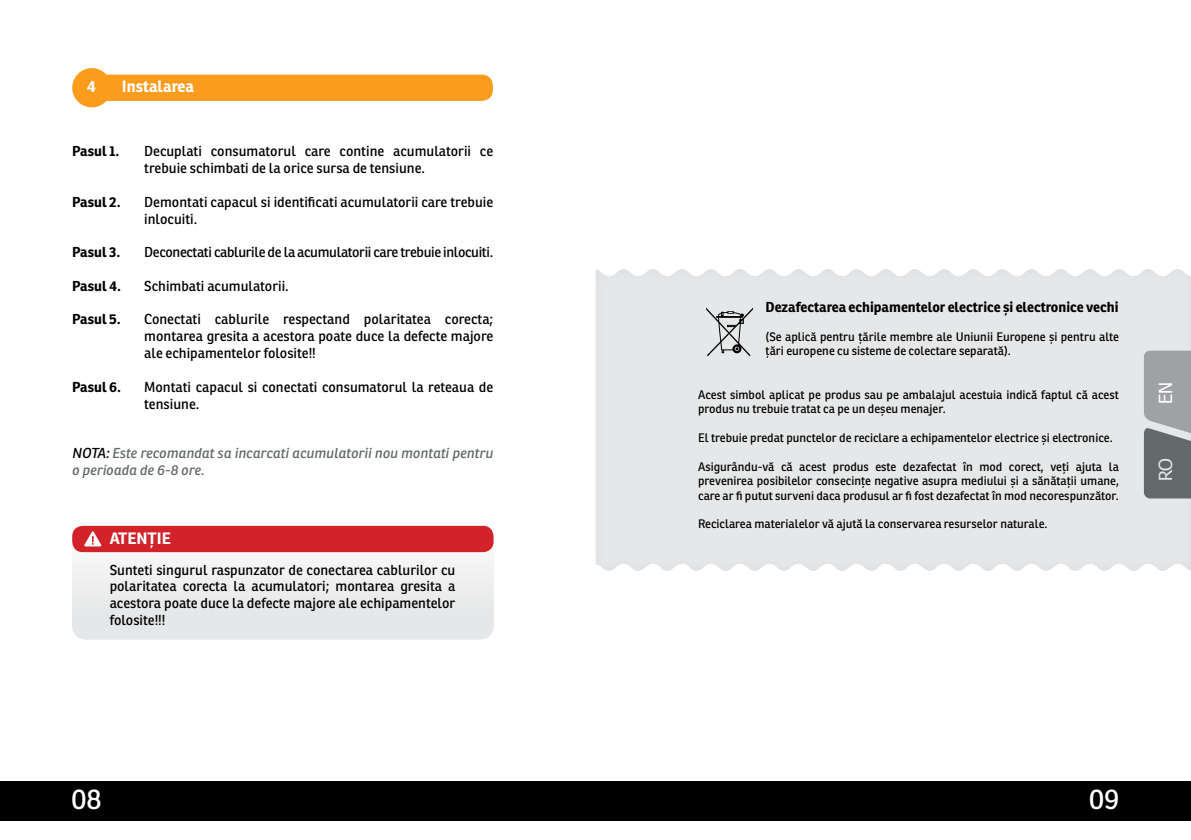
<style>
.page{position:relative;width:1191px;height:840px;background:#fff}
.page>*{position:absolute;margin:0;border:0;box-sizing:border-box;transform-origin:0 0}
.t1{font:28px "Ronnia";color:#fff}
.t2{font:18px "Tahoma";color:#fff}
.t3{font:18px "Tahoma";color:#e6e7e8}
.t4{font:700 16px "Ronnia";color:#fff}
.t5{font:14px/16.8px "Ronnia";color:#000}
.t6{font:700 14px "Ronnia";color:#000}
.t7{font:italic 14px/16.8px "Ronnia";color:#63686a}
.t8{font:14px "Ronnia";letter-spacing:-.025em;color:#000}
.t9{font:12px/14.4px "Ronnia";color:#000}
.s1{color:#000}
</style>
<div class="page">
<div style="left:0;top:781px;width:1191px;height:39px;background:#000"></div>
<div style="left:577px;top:255px;width:614px;height:318px;background:#000;opacity:.05"></div>
<svg style="left:706px;top:307px;width:47px;height:49px;background:#bcbdbe"></svg>
<svg style="left:1143px;top:350px;width:48px;height:148px;background:#8b8e90"></svg>
<svg style="left:72px;top:68px;width:421px;height:39px"></svg>
<div style="left:72px;top:525px;width:421px;height:113px;background:#e6e7e8;border-radius:14px"></div>
<div style="left:72px;top:525px;width:421px;height:114px;border:1px solid #e6e7e8;border-radius:14px"></div>
<div style="left:72px;top:525px;width:421px;height:27px;background:#d2232a;border-radius:11px"></div>
<svg style="left:84px;top:531px;width:17px;height:15px"></svg>
<h3 class="t4" style="left:87px;top:76px;width:11px">4</h3>
<h3 class="t4" style="left:122px;top:76px;width:74px">Instalarea</h3>
<p class="t6" style="left:72px;top:142px;width:49px">Pasul 1.</p>
<p class="t5" style="left:144px;top:143px;width:350px">Decuplati consumatorul care contine acumulatorii ce trebuie schimbati de la orice sursa de tensiune.</p>
<p class="t6" style="left:72px;top:193px;width:50px">Pasul 2.</p>
<p class="t5" style="left:144px;top:193px;width:350px">Demontati capacul si identificati acumulatorii care trebuie inlocuiti.</p>
<p class="t6" style="left:72px;top:243px;width:50px">Pasul 3.</p>
<p class="t8" style="left:144px;top:243px;width:350px">Deconectati cablurile de la acumulatorii care trebuie inlocuiti.</p>
<p class="t6" style="left:72px;top:277px;width:50px">Pasul 4.</p>
<p class="t5" style="left:144px;top:277px;width:146px">Schimbati acumulatorii.</p>
<p class="t6" style="left:72px;top:310px;width:50px">Pasul 5.</p>
<p class="t5" style="left:144px;top:311px;width:350px;text-align:justify">Conectati cablurile respectand polaritatea corecta; montarea gresita a acestora poate duce la defecte majore ale echipamentelor folosite!!</p>
<p class="t6" style="left:72px;top:377px;width:50px">Pasul 6.</p>
<p class="t5" style="left:144px;top:378px;width:350px">Montati capacul si conectati consumatorul la reteaua de tensiune.</p>
<p class="t7" style="left:72px;top:444px;width:422px"><span class="s1">NOTA:</span> Este recomandat sa incarcati acumulatorii nou montati pentru o perioada de 6-8 ore.</p>
<h3 class="t4" style="left:110px;top:527px;width:63px">ATENȚIE</h3>
<p class="t5" style="left:110px;top:561px;width:347px;text-align:justify">Sunteti singurul raspunzator de conectarea cablurilor cu polaritatea corecta la acumulatori; montarea gresita a acestora poate duce la defecte majore ale echipamentelor folosite!!!</p>
<p class="t6" style="left:765px;top:298px;width:354px">Dezafectarea echipamentelor electrice și electronice vechi</p>
<p class="t9" style="left:765px;top:329px;width:355px">(Se aplică pentru ţările membre ale Uniunii Europene și pentru alte țări europene cu sisteme de colectare separată).</p>
<p class="t9" style="left:698px;top:387px;width:422px">Acest simbol aplicat pe produs sau pe ambalajul acestuia indică faptul că acest produs nu trebuie tratat ca pe un deșeu menajer.</p>
<p class="t9" style="left:698px;top:430px;width:416px">El trebuie predat punctelor de reciclare a echipamentelor electrice și electronice.</p>
<p class="t9" style="left:698px;top:459px;width:422px;text-align:justify">Asigurându-vă că acest produs este dezafectat în mod corect, veţi ajuta la prevenirea posibilelor consecințe negative asupra mediului și a sănătații umane, care ar fi putut surveni daca produsul ar fi fost dezafectat în mod necorespunzător.</p>
<p class="t9" style="left:698px;top:516px;width:351px">Reciclarea materialelor vă ajută la conservarea resurselor naturale.</p>
<h2 class="t2" style="left:1153px;top:403px;width:23px;rotate:-90deg">EN</h2>
<h2 class="t3" style="left:1153px;top:481px;width:25px;rotate:-90deg">RO</h2>
<h1 class="t1" style="left:72px;top:781px;width:32px">08</h1>
<h1 class="t1" style="left:1089px;top:781px;width:32px">09</h1>
</div>
